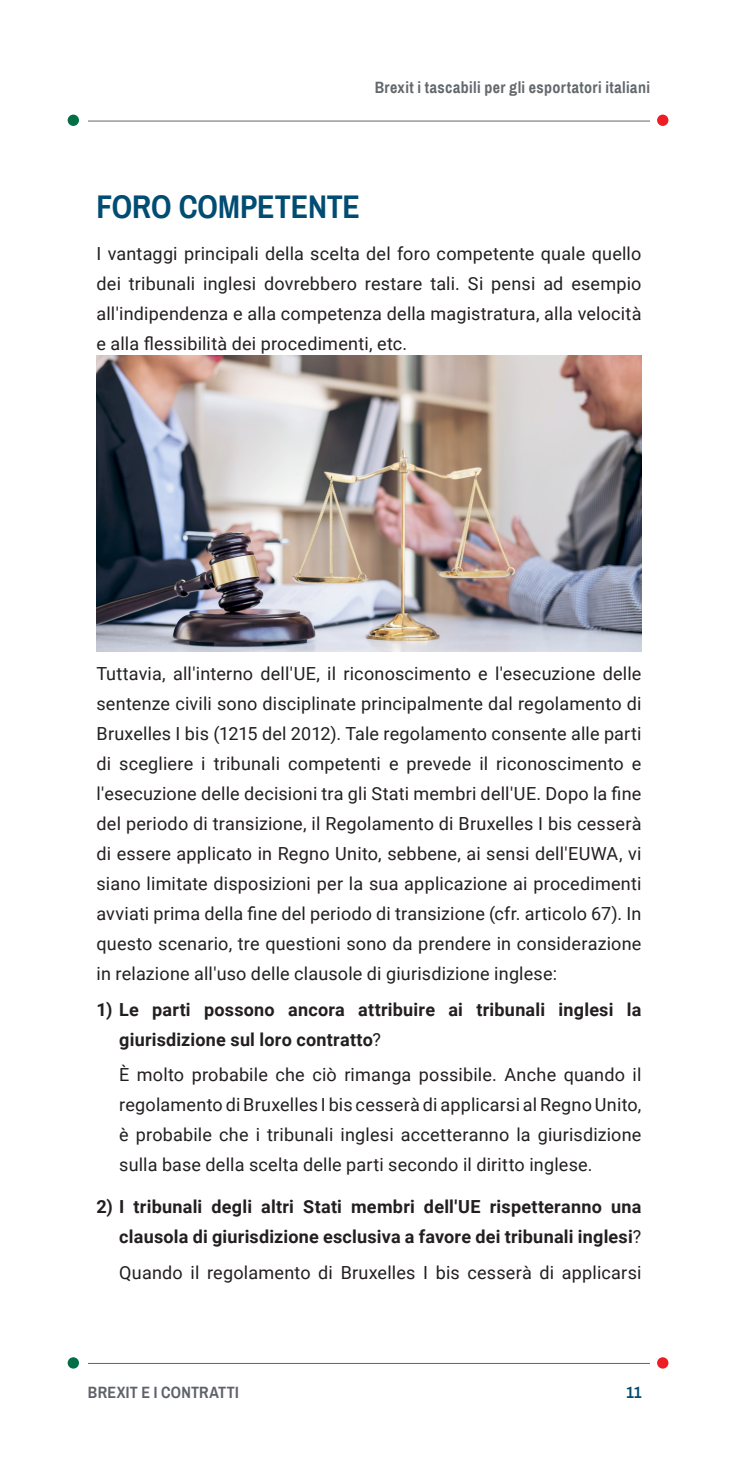
<style>
.page{position:relative;width:738px;height:1475px;background:#fff}
.page>*{position:absolute;margin:0;border:0;box-sizing:border-box;transform-origin:0 0}
.t1{font:700 32px "Archivo Narrow";letter-spacing:-.005em;color:#004c72}
.Text{font:18px/30px "Roboto";letter-spacing:.01em;color:#231f20;text-align:justify}
.t2{font:700 18px/30px "Roboto";letter-spacing:.01em;color:#231f20}
.t3{font:700 16px "Archivo Narrow";letter-spacing:.025em;color:#63686c}
.t4{font:700 16px "Archivo Narrow";letter-spacing:.015em;color:#5f6369}
.t5{font:700 16px "Archivo Narrow";color:#004c72}
.s1{font-weight:400}
</style>
<div class="page">
<hr style="left:88px;top:120px;width:561px;height:1px;background:#63686c">
<div style="left:68px;top:115px;width:11px;height:11px;background:#016f45;border-radius:50%"></div>
<div style="left:656px;top:115px;width:12px;height:11px;background:#ee1d23;border-radius:50%"></div>
<svg style="left:68px;top:1356px;width:11px;height:12px"></svg>
<svg style="left:656px;top:1356px;width:12px;height:12px"></svg>
<hr style="left:88px;top:1362px;width:561px;height:1px;background:#5f6369">
<img style="left:96px;top:355px;width:545px;height:297px">
<p class="t3" style="left:374px;top:78px;width:276px">Brexit i tascabili per gli esportatori italiani</p>
<h3 class="t1" style="left:96px;top:187px;width:265px">FORO COMPETENTE</h3>
<p class="Text" style="left:96px;top:237px;width:546px">I vantaggi principali della scelta del foro competente quale quello dei tribunali inglesi dovrebbero restare tali. Si pensi ad esempio all'indipendenza e alla competenza della magistratura, alla velocità e alla flessibilità dei procedimenti, etc.</p>
<p class="Text" style="left:96px;top:657px;width:546px">Tuttavia, all'interno dell'UE, il riconoscimento e l'esecuzione delle sentenze civili sono disciplinate principalmente dal regolamento di Bruxelles I bis (1215 del 2012). Tale regolamento consente alle parti di scegliere i tribunali competenti e prevede il riconoscimento e l'esecuzione delle decisioni tra gli Stati membri dell'UE. Dopo la fine del periodo di transizione, il Regolamento di Bruxelles I bis cesserà di essere applicato in Regno Unito, sebbene, ai sensi dell'EUWA, vi siano limitate disposizioni per la sua applicazione ai procedimenti avviati prima della fine del periodo di transizione (cfr. articolo 67). In questo scenario, tre questioni sono da prendere in considerazione in relazione all'uso delle clausole di giurisdizione inglese:</p>
<p class="t2" style="left:119px;top:993px;width:523px;text-indent:-23px">1) Le parti possono ancora attribuire ai tribunali inglesi la giurisdizione sul loro contratto<span class="s1">?</span></p>
<p class="Text" style="left:119px;top:1059px;width:523px">È molto probabile che ciò rimanga possibile. Anche quando il regolamento di Bruxelles I bis cesserà di applicarsi al Regno Unito, è probabile che i tribunali inglesi accetteranno la giurisdizione sulla base della scelta delle parti secondo il diritto inglese.</p>
<p class="t2" style="left:96px;top:1190px;width:546px;text-align:right">2) I tribunali degli altri Stati membri dell'UE rispetteranno una clausola di giurisdizione esclusiva a favore dei tribunali inglesi<span class="s1">?</span></p>
<p class="Text" style="left:119px;top:1256px;width:523px">Quando il regolamento di Bruxelles I bis cesserà di applicarsi</p>
<p class="t4" style="left:88px;top:1382px;width:152px">BREXIT E I CONTRATTI</p>
<p class="t5" style="left:626px;top:1382px;width:17px">11</p>
</div>
